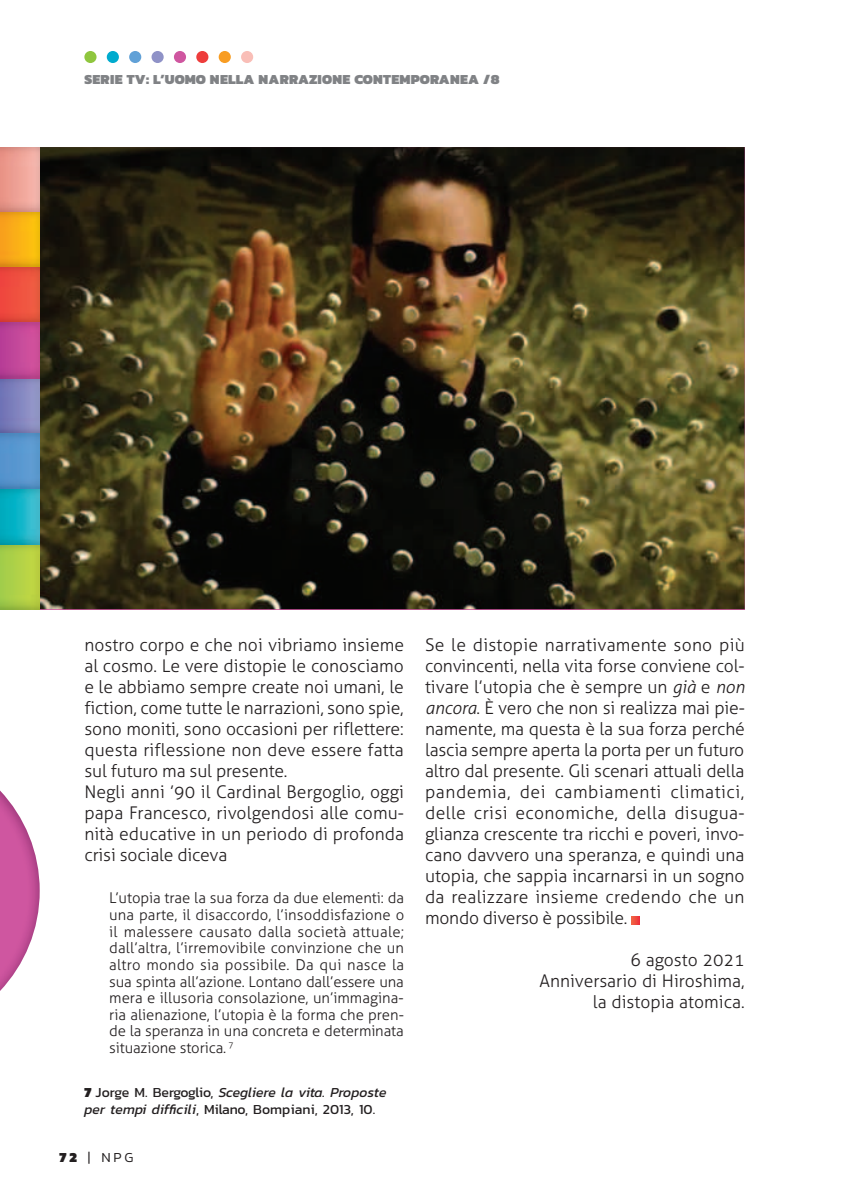
<style>
.page{position:relative;width:844px;height:1191px;background:#fff}
.page>*{position:absolute;margin:0;border:0;box-sizing:border-box;transform-origin:0 0}
.t1{font:300 17.5px/21px "Aller";color:#231f20}
.t2{font:300 14.88px/16.6px "Aller";letter-spacing:-.01em;color:#231f20;text-align:justify}
.t3{font:14px/16.8px "Kanit";color:#231f20}
.t4{font:900 14px "Kanit";letter-spacing:.02em;color:#808285}
.t5{font:300 14px "Kanit";color:#231f20}
.s1{font-weight:900}
.s2{font-style:italic}
</style>
<div class="page">
<img style="left:0;top:790px;width:40px;height:201px">
<div style="left:151px;top:51px;width:13px;height:12px;background:#8f92c7;border-radius:50%"></div>
<div style="left:196px;top:51px;width:12px;height:12px;background:#ee3d3c;border-radius:50%"></div>
<div style="left:174px;top:51px;width:12px;height:12px;background:#cf56a0;border-radius:50%"></div>
<div style="left:84px;top:51px;width:12px;height:12px;background:#8fc63e;border-radius:50%"></div>
<div style="left:241px;top:51px;width:12px;height:12px;background:#f9beb7;border-radius:50%"></div>
<div style="left:129px;top:51px;width:12px;height:12px;background:#61a1d7;border-radius:50%"></div>
<div style="left:107px;top:51px;width:12px;height:12px;background:#00abce;border-radius:50%"></div>
<div style="left:219px;top:51px;width:12px;height:12px;background:#f89d23;border-radius:50%"></div>
<img style="left:40px;top:147px;width:704px;height:462px">
<svg style="left:631px;top:916px;width:8px;height:8px"></svg>
<img style="left:0;top:148px;width:40px;height:462px">
<p class="t4" style="left:84px;top:68px;width:416px">SERIE TV: L’UOMO NELLA NARRAZIONE CONTEMPORANEA /8</p>
<p class="t1" style="left:84px;top:634px;width:321px">nostro corpo e che noi vibriamo insieme al cosmo. Le vere distopie le conosciamo e le abbiamo sempre create noi umani, le fiction, come tutte le narrazioni, sono spie, sono moniti, sono occasioni per riflettere: questa riflessione non deve essere fatta sul futuro ma sul presente.<br>Negli anni ’90 il Cardinal Bergoglio, oggi papa Francesco, rivolgendosi alle comu&shy;nità educative in un periodo di profonda crisi sociale diceva</p>
<p class="t2" style="left:109px;top:889px;width:296px">L’utopia trae la sua forza da due elementi: da una parte, il disaccordo, l’insoddisfazione o il malessere causato dalla società attuale; dall’altra, l’irremovibile convinzione che un altro mondo sia possibile. Da qui nasce la sua spinta all’azione. Lontano dall’essere una mera e illusoria consolazione, un’immagina&shy;ria alienazione, l’utopia è la forma che pren&shy;de la speranza in una concreta e determinata situazione storica. <sup>7</sup></p>
<p class="t3" style="left:84px;top:1083px;width:304px"><span class="s1">7</span> Jorge M. Bergoglio, <span class="s2">Scegliere la vita. Proposte per tempi difficili</span>, Milano, Bompiani, 2013, 10.</p>
<p class="t5" style="left:60px;top:1147px;width:75px"><span class="s1">72</span> | nPg</p>
<p class="t1" style="left:425px;top:634px;width:321px;text-align:justify">Se le distopie narrativamente sono più convincenti, nella vita forse conviene col&shy;tivare l’utopia che è sempre un <span class="s2">già</span> e <span class="s2">non ancora</span>. È vero che non si realizza mai pie&shy;namente, ma questa è la sua forza perché lascia sempre aperta la porta per un futuro altro dal presente. Gli scenari attuali della pandemia, dei cambiamenti climatici, delle crisi economiche, della disugua&shy;glianza crescente tra ricchi e poveri, invo&shy;cano davvero una speranza, e quindi una utopia, che sappia incarnarsi in un sogno da realizzare insieme credendo che un mondo diverso è possibile.</p>
<p class="t1" style="left:539px;top:949px;width:206px;text-align:right">6 agosto 2021<br>Anniversario di Hiroshima, la distopia atomica.</p>
</div>
